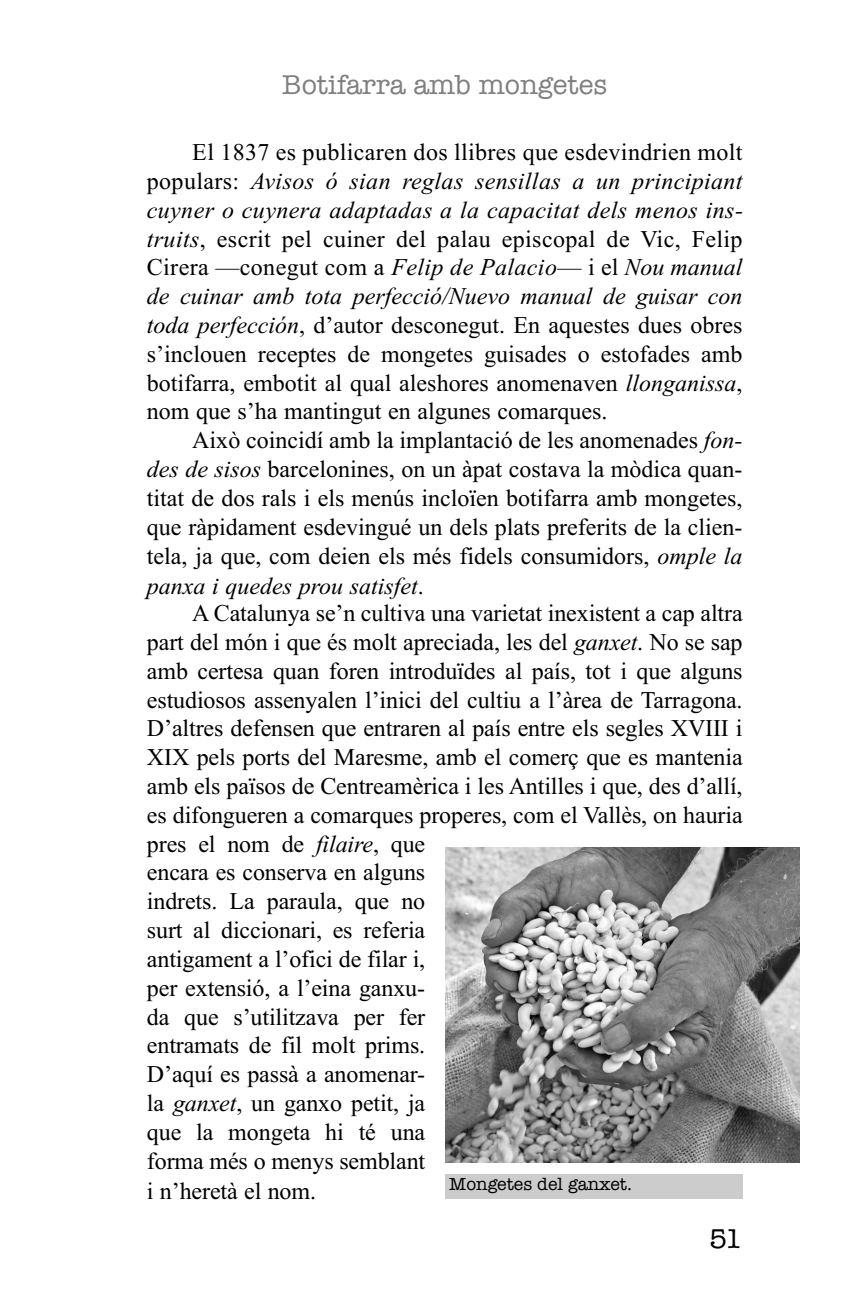
<style>
.page{position:relative;width:856px;height:1302px;background:#fff}
.page>*{position:absolute;margin:0;border:0;box-sizing:border-box;transform-origin:0 0}
.t1{font:28px "American Typewriter";color:#7f7f7f}
.t2{font:28px "American Typewriter";color:#000}
.t3{font:24px/28.8px "Times New Roman";letter-spacing:-.005em;color:#000;text-align:justify}
.t4{font:18px "American Typewriter";color:#000}
.s1{font-style:italic}
</style>
<div class="page">
<img style="left:445px;top:847px;width:354px;height:315px">
<div style="left:445px;top:1173px;width:297px;height:25px;background:#ccc"></div>
<p class="t1" style="left:282px;top:63px;width:326px">Botifarra amb mongetes</p>
<p class="t3" style="left:147px;top:137px;width:597px;text-indent:45px">El 1837 es publicaren dos llibres que esdevindrien molt populars: <span class="s1">Avisos ó sian reglas sensillas a un principiant cuyner o cuynera adaptadas a la capacitat dels menos ins&shy;truits</span>, escrit pel cuiner del palau episcopal de Vic, Felip Cirera —conegut com a <span class="s1">Felip de Palacio</span>— i el <span class="s1">Nou manual de cuinar amb tota perfecció/Nuevo manual de guisar con toda perfección</span>, d’autor desconegut. En aquestes dues obres s’inclouen receptes de mongetes guisades o estofades amb botifarra, embotit al qual aleshores anomenaven <span class="s1">llonganissa</span>, nom que s’ha mantingut en algunes comarques.</p>
<p class="t3" style="left:147px;top:425px;width:597px;text-indent:45px">Això coincidí amb la implantació de les anomenades <span class="s1">fon&shy;des de sisos</span> barcelonines, on un àpat costava la mòdica quan&shy;titat de dos rals i els menús incloïen botifarra amb mongetes, que ràpidament esdevingué un dels plats preferits de la clien&shy;tela, ja que, com deien els més fidels consumidors, <span class="s1">omple la panxa i quedes prou satisfet</span>.</p>
<p class="t3" style="left:147px;top:598px;width:597px;text-align:left;text-indent:45px">A Catalunya se’n cultiva una varietat inexistent a cap altra part del món i que és molt apreciada, les del <span class="s1">ganxet</span>. No se sap amb certesa quan foren introduïdes al país, tot i que alguns estudiosos assenyalen l’inici del cultiu a l’àrea de Tarragona.<br>D’altres defensen que entraren al país entre els segles XVIII i XIX pels ports del Maresme, amb el comerç que es mantenia amb els països de Centreamèrica i les Antilles i que, des d’allí, es difongueren a comarques properes, com el Vallès, on hauria pres el nom de <span class="s1">filaire</span>, que<br>encara es conserva en alguns<br>indrets. La paraula, que no<br>surt al diccionari, es referia<br>antigament a l’ofici de filar i,<br>per extensió, a l’eina ganxu-<br>da que s’utilitzava per fer<br>entramats de fil molt prims.<br>D’aquí es passà a anomenar-<br>la <span class="s1">ganxet</span>, un ganxo petit, ja<br>que la mongeta hi té una<br>forma més o menys semblant<br>i n’heretà el nom.</p>
<p class="t2" style="left:709px;top:1217px;width:35px">51</p>
<p class="t4" style="left:449px;top:1170px;width:184px">Mongetes del ganxet.</p>
</div>
